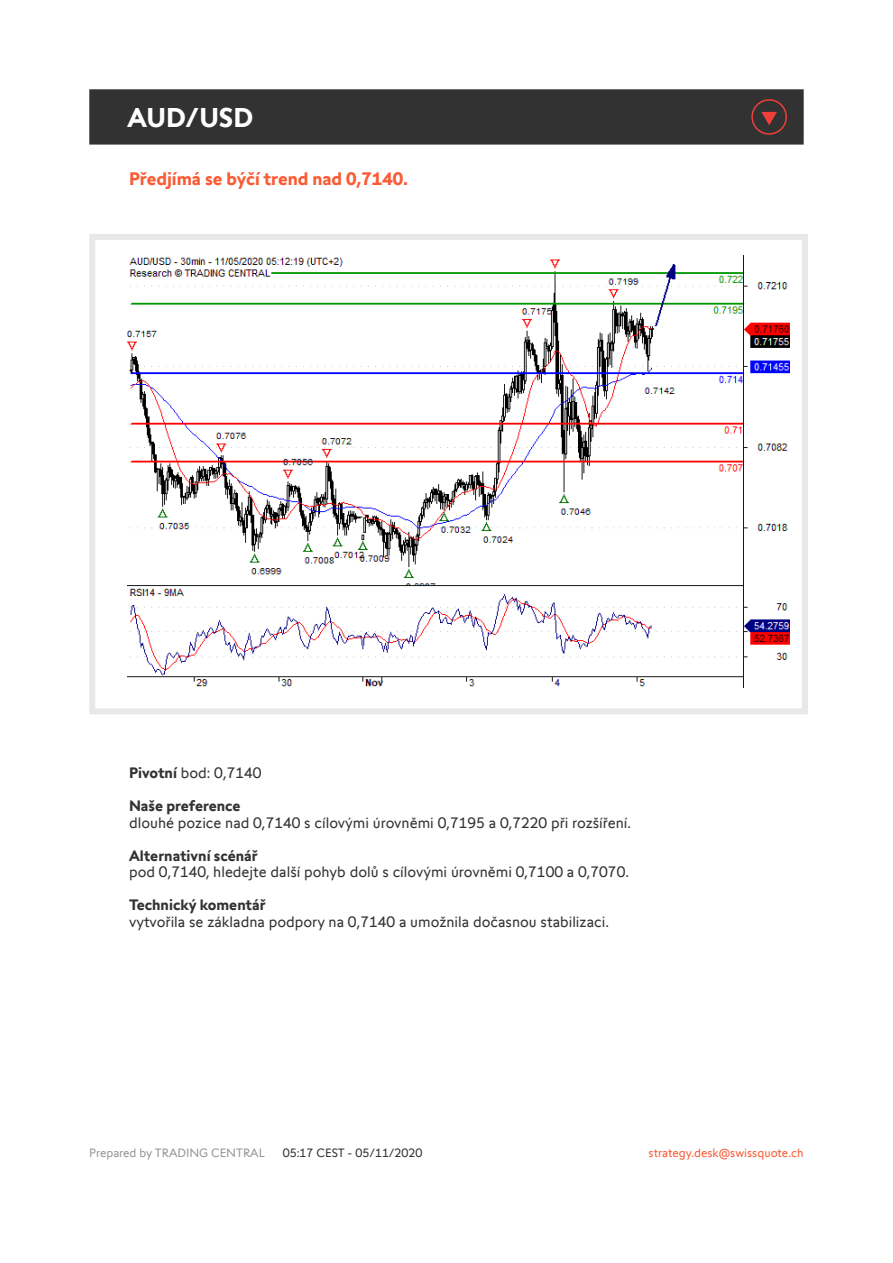
<style>
.page{position:relative;width:893px;height:1263px;background:#fff}
.page>*{position:absolute;margin:0;border:0;box-sizing:border-box;transform-origin:0 0}
.t1{font:700 27px "Swissquote CT";color:#fff}
.t2{font:700 18px "Swissquote CT";color:#fa5b35}
.t3{font:15px "Swissquote CT";color:#323232}
.t4{font:700 15px "Swissquote CT";color:#323232}
.t5{font:12px "Swissquote CT";color:#fa5b35}
.t6{font:12px "Swissquote CT";color:#939598}
.t7{font:12px "Swissquote CT";color:#323232}
.s1{font-weight:700}
</style>
<div class="page">
<div style="left:89px;top:234px;width:719px;height:480px;border:6px solid #e9e8e7"></div>
<div style="left:89px;top:89px;width:715px;height:56px;background:#323232;border:2px solid #323232"></div>
<img style="left:128px;top:255px;width:661px;height:432px">
<svg style="left:751px;top:99px;width:36px;height:36px"></svg>
<h1 class="t1" style="left:128px;top:101px;width:127px">AUD/USD</h1>
<p class="t2" style="left:129px;top:168px;width:281px">Předjímá se býčí trend nad 0,7140.</p>
<p class="t3" style="left:129px;top:764px;width:134px"><span class="s1">Pivotní</span> bod: 0,7140</p>
<p class="t4" style="left:129px;top:797px;width:113px">Naše preference</p>
<p class="t3" style="left:129px;top:814px;width:503px">dlouhé pozice nad 0,7140 s cílovými úrovněmi 0,7195 a 0,7220 při rozšíření.</p>
<p class="t4" style="left:129px;top:846px;width:130px">Alternativní scénář</p>
<p class="t3" style="left:129px;top:863px;width:501px">pod 0,7140, hledejte další pohyb dolů s cílovými úrovněmi 0,7100 a 0,7070.</p>
<p class="t4" style="left:129px;top:896px;width:138px">Technický komentář</p>
<p class="t3" style="left:129px;top:913px;width:481px">vytvořila se základna podpory na 0,7140 a umožnila dočasnou stabilizaci.</p>
<p class="t6" style="left:89px;top:1145px;width:177px">Prepared by TRADING CENTRAL</p>
<p class="t7" style="left:283px;top:1145px;width:141px">05:17 CEST - 05/11/2020</p>
<p class="t5" style="left:649px;top:1145px;width:157px">strategy.desk@swissquote.ch</p>
</div>
